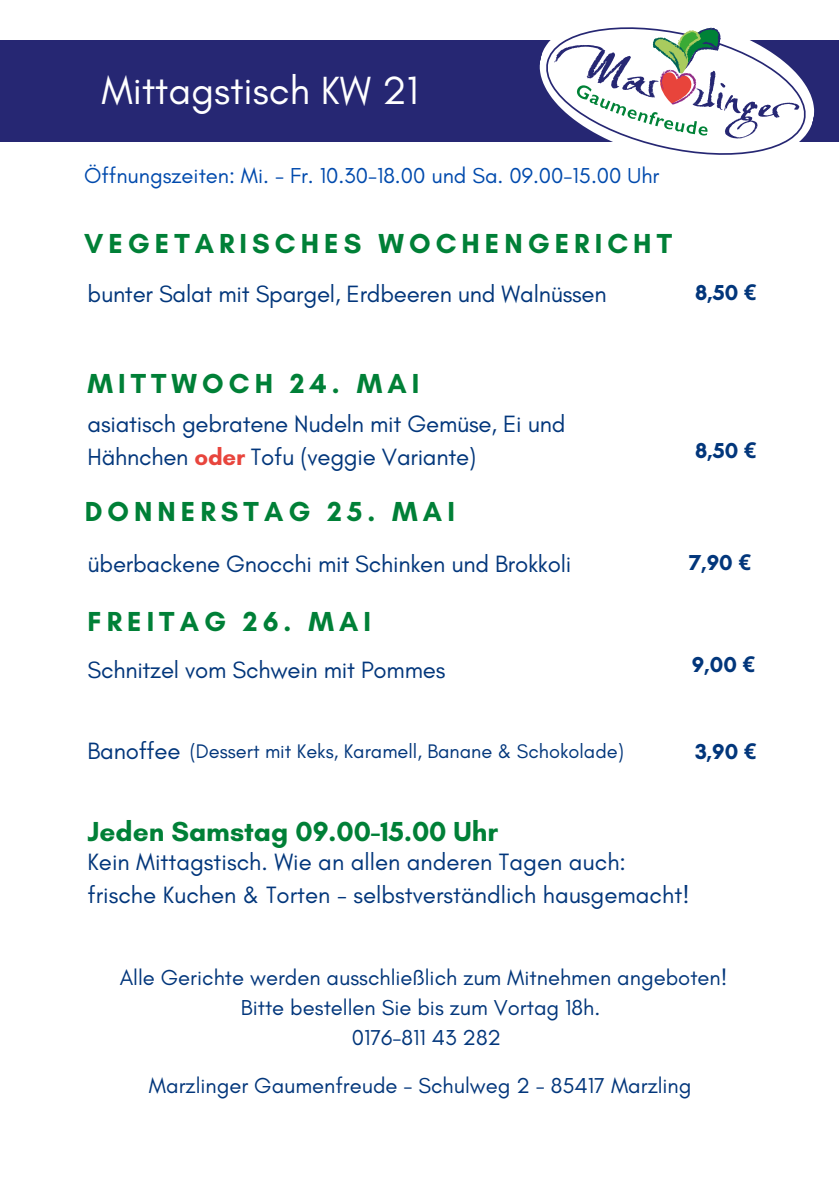
<style>
.page{position:relative;width:839px;height:1191px;background:#fff}
.page>*{position:absolute;margin:0;border:0;box-sizing:border-box;transform-origin:0 0}
.t1{font:40px "Glacial Indifference";color:#fff}
.t2{font:700 28px "Glacial Indifference";letter-spacing:.18em;color:#008037}
.t3{font:700 28px "Glacial Indifference";color:#008037}
.t4{font:24px "Glacial Indifference";letter-spacing:-.01em;color:#02367b}
.t5{font:22px "Glacial Indifference";color:#02367b}
.t6{font:22px "Glacial Indifference";color:#004aad}
.t7{font:700 22px "Glacial Indifference";color:#02367b}
.t8{font:20px "Glacial Indifference";color:#02367b}
.s1{font-family:"Noto Sans"}
.s2{font-weight:700;color:#e8453d}
</style>
<div class="page">
<div style="left:0;top:41px;width:838px;height:101px;background:#262773"></div>
<svg style="left:534px;top:40px;width:283px;height:115px"></svg>
<svg style="left:551px;top:27px;width:249px;height:116px"></svg>
<p class="t1" style="left:101px;top:66px;width:318px">Mittagstisch KW 21</p>
<p class="t6" style="left:84px;top:162px;width:577px">Öffnungszeiten: Mi. - Fr. 10.30-18.00 und Sa. 09.00-15.00 Uhr</p>
<p class="t2" style="left:84px;top:227px;width:589px">VEGETARISCHES WOCHENGERICHT</p>
<p class="t4" style="left:87px;top:279px;width:520px">bunter Salat mit Spargel, Erdbeeren und Walnüssen</p>
<p class="t7" style="left:695px;top:280px;width:63px">8,50 <span class="s1">€</span></p>
<p class="t2" style="left:87px;top:366px;width:333px">MITTWOCH 24. MAI</p>
<p class="t4" style="left:87px;top:409px;width:479px">asiatisch gebratene Nudeln mit Gemüse, Ei und</p>
<p class="t4" style="left:87px;top:442px;width:390px">Hähnchen <span class="s2">oder</span> Tofu (veggie Variante)</p>
<p class="t2" style="left:85px;top:495px;width:371px">DONNERSTAG 25. MAI</p>
<p class="t7" style="left:695px;top:438px;width:63px">8,50 <span class="s1">€</span></p>
<p class="t4" style="left:87px;top:549px;width:485px">überbackene Gnocchi mit Schinken und Brokkoli</p>
<p class="t7" style="left:689px;top:549px;width:63px">7,90 <span class="s1">€</span></p>
<p class="t2" style="left:87px;top:604px;width:285px">FREITAG 26. MAI</p>
<p class="t4" style="left:87px;top:655px;width:359px">Schnitzel vom Schwein mit Pommes</p>
<p class="t7" style="left:692px;top:651px;width:65px">9,00 <span class="s1">€</span></p>
<p class="t4" style="left:87px;top:736px;width:94px">Banoffee</p>
<p class="t7" style="left:695px;top:738px;width:63px">3,90 <span class="s1">€</span></p>
<p class="t8" style="left:190px;top:739px;width:435px">(Dessert mit Keks, Karamell, Banane &amp; Schokolade)</p>
<p class="t3" style="left:87px;top:814px;width:412px">Jeden Samstag 09.00-15.00 Uhr</p>
<p class="t4" style="left:87px;top:847px;width:540px">Kein Mittagstisch. Wie an allen anderen Tagen auch:</p>
<p class="t4" style="left:87px;top:880px;width:603px">frische Kuchen &amp; Torten - selbstverständlich hausgemacht!</p>
<p class="t5" style="left:120px;top:964px;width:609px">Alle Gerichte werden ausschließlich zum Mitnehmen angeboten!</p>
<p class="t5" style="left:241px;top:994px;width:361px">Bitte bestellen Sie bis zum Vortag 18h.</p>
<p class="t5" style="left:352px;top:1024px;width:151px">0176-811 43 282</p>
<p class="t5" style="left:149px;top:1072px;width:544px">Marzlinger Gaumenfreude - Schulweg 2 - 85417 Marzling</p>
</div>
